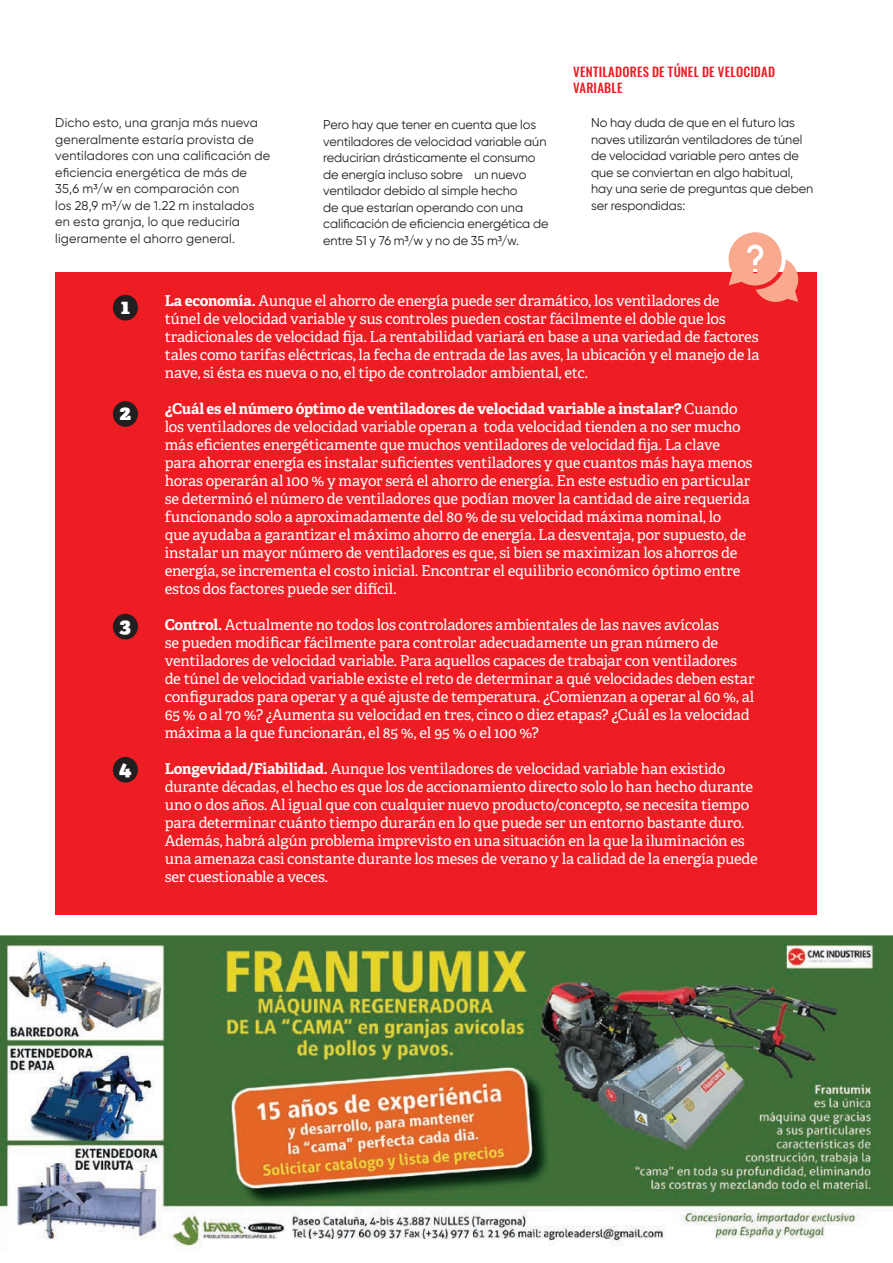
<style>
.page{position:relative;width:893px;height:1263px;background:#fff}
.page>*{position:absolute;margin:0;border:0;box-sizing:border-box;transform-origin:0 0}
.t1{font:800 21px "Adelle";color:#fff}
.t2{font:15px/18px "Adelle";letter-spacing:-.015em;color:#fff}
.t3{font:12.75px/16.5px "Gilroy";letter-spacing:-.005em;color:#231f20}
.t4{font:12.75px/16.5px "Gilroy";letter-spacing:.015em;color:#231f20}
.t5{font:500 12.75px/16.5px "Oswald";letter-spacing:.02em;color:#ee1d23}
.s1{font-weight:700}
</style>
<div class="page">
<div style="left:55px;top:272px;width:761px;height:642px;background:#ee1d23"></div>
<div style="left:113px;top:295px;width:25px;height:25px;background:#231f20;border-radius:50%"></div>
<div style="left:113px;top:401px;width:25px;height:26px;background:#231f20;border-radius:50%"></div>
<div style="left:113px;top:614px;width:25px;height:25px;background:#231f20;border-radius:50%"></div>
<div style="left:113px;top:757px;width:25px;height:26px;background:#231f20;border-radius:50%"></div>
<svg style="left:729px;top:232px;width:69px;height:70px"></svg>
<img style="left:0;top:935px;width:893px;height:315px">
<p class="t4" style="left:55px;top:114px;width:217px">Dicho esto, una granja más nueva generalmente estaría provista de ventiladores con una calificación de eficiencia energética de más de<br>35,6 m3/w en comparación con<br>los 28,9 m3/w de 1.22 m instalados en esta granja, lo que reduciría ligeramente el ahorro general.</p>
<p class="t5" style="left:573px;top:64px;width:203px">VENTILADORES DE TÚNEL DE VELOCIDAD<br>VARIABLE</p>
<p class="t3" style="left:323px;top:116px;width:227px">Pero hay que tener en cuenta que los ventiladores de velocidad variable aún reducirían drásticamente el consumo de energía incluso sobre un nuevo ventilador debido al simple hecho<br>de que estarían operando con una calificación de eficiencia energética de entre 51 y 76 m3/w y no de 35 m3/w.</p>
<p class="t3" style="left:591px;top:114px;width:224px">No hay duda de que en el futuro las naves utilizarán ventiladores de túnel de velocidad variable pero antes de que se conviertan en algo habitual, hay una serie de preguntas que deben ser respondidas:</p>
<h1 class="t1" style="left:121px;top:293px;width:10px">1</h1>
<h1 class="t1" style="left:119px;top:399px;width:13px">2</h1>
<h1 class="t1" style="left:120px;top:611px;width:13px">3</h1>
<h1 class="t1" style="left:119px;top:755px;width:14px">4</h1>
<p class="t2" style="left:165px;top:292px;width:596px"><span class="s1">La economía.</span> Aunque el ahorro de energía puede ser dramático, los ventiladores de<br>túnel de velocidad variable y sus controles pueden costar fácilmente el doble que los tradicionales de velocidad fija. La rentabilidad variará en base a una variedad de factores tales como tarifas eléctricas, la fecha de entrada de las aves, la ubicación y el manejo de la nave, si ésta es nueva o no, el tipo de controlador ambiental, etc.</p>
<p class="t2" style="left:165px;top:400px;width:589px"><span class="s1">¿Cuál es el número óptimo de ventiladores de velocidad variable a instalar?</span> Cuando los ventiladores de velocidad variable operan a toda velocidad tienden a no ser mucho más eficientes energéticamente que muchos ventiladores de velocidad fija. La clave para ahorrar energía es instalar suficientes ventiladores y que cuantos más haya menos horas operarán al 100 % y mayor será el ahorro de energía. En este estudio en particular se determinó el número de ventiladores que podían mover la cantidad de aire requerida funcionando solo a aproximadamente del 80 % de su velocidad máxima nominal, lo<br>que ayudaba a garantizar el máximo ahorro de energía. La desventaja, por supuesto, de instalar un mayor número de ventiladores es que, si bien se maximizan los ahorros de energía, se incrementa el costo inicial. Encontrar el equilibrio económico óptimo entre estos dos factores puede ser difícil.</p>
<p class="t2" style="left:165px;top:616px;width:591px"><span class="s1">Control.</span> Actualmente no todos los controladores ambientales de las naves avícolas<br>se pueden modificar fácilmente para controlar adecuadamente un gran número de ventiladores de velocidad variable. Para aquellos capaces de trabajar con ventiladores de túnel de velocidad variable existe el reto de determinar a qué velocidades deben estar configurados para operar y a qué ajuste de temperatura. ¿Comienzan a operar al 60 %, al 65 % o al 70 %? ¿Aumenta su velocidad en tres, cinco o diez etapas? ¿Cuál es la velocidad máxima a la que funcionarán, el 85 %, el 95 % o el 100 %?</p>
<p class="t2" style="left:165px;top:760px;width:594px"><span class="s1">Longevidad/Fiabilidad.</span> Aunque los ventiladores de velocidad variable han existido durante décadas, el hecho es que los de accionamiento directo solo lo han hecho durante uno o dos años. Al igual que con cualquier nuevo producto/concepto, se necesita tiempo para determinar cuánto tiempo durarán en lo que puede ser un entorno bastante duro.<br>Además, habrá algún problema imprevisto en una situación en la que la iluminación es una amenaza casi constante durante los meses de verano y la calidad de la energía puede ser cuestionable a veces.</p>
</div>
